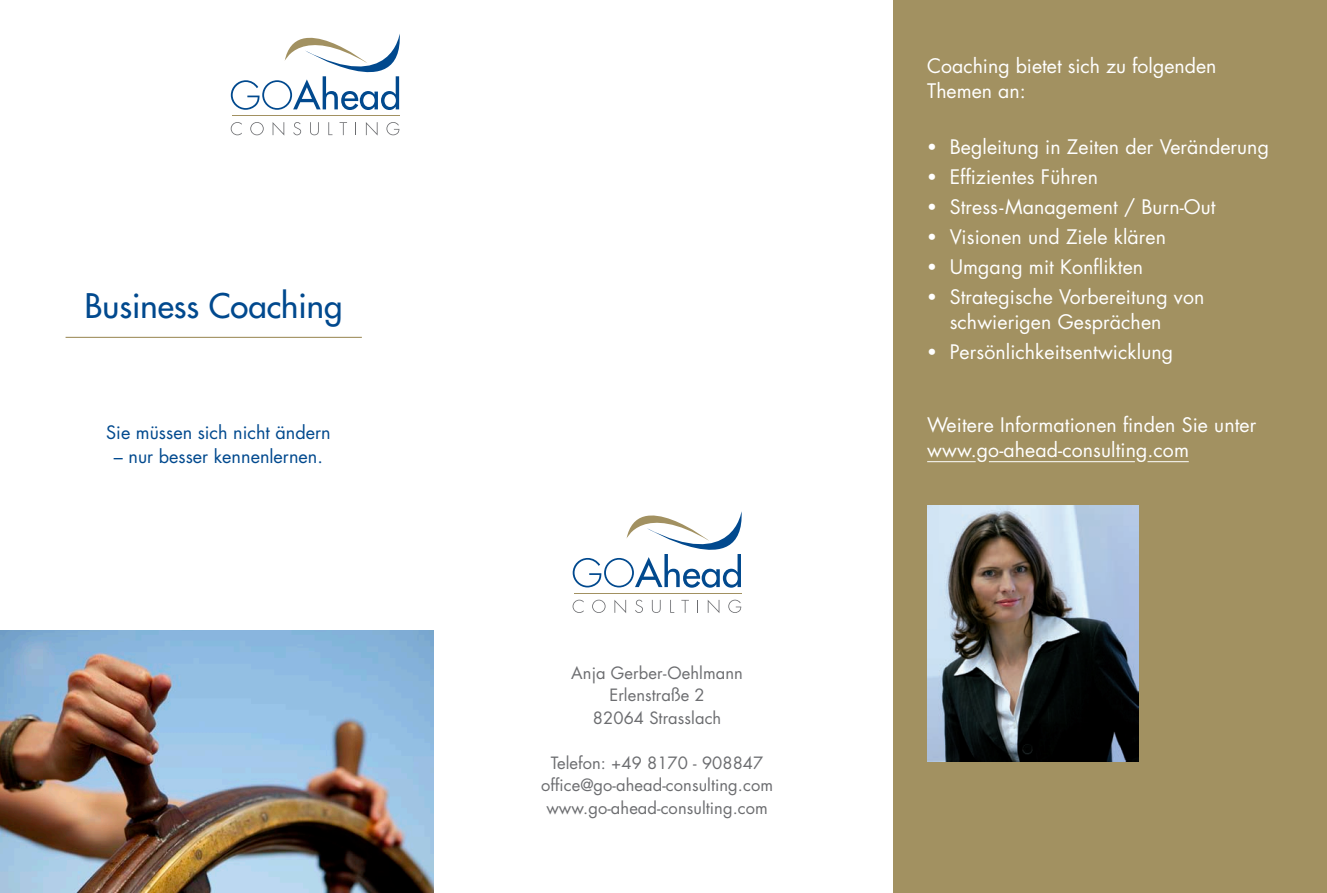
<style>
.page{position:relative;width:1327px;height:893px;background:#fff}
.page>*{position:absolute;margin:0;border:0;box-sizing:border-box;transform-origin:0 0}
.t1{font:33px "Futura";color:#01498e}
.t2{font:19.5px/25.5px "Futura";letter-spacing:.005em;color:#fff}
.t3{font:18px "Futura";color:#01498e}
.t4{font:16.5px/22.5px "Futura";letter-spacing:.005em;color:#6c6d70;text-align:center}
.s1{font-size:16.5px}
</style>
<div class="page">
<svg style="left:572px;top:600px;width:11px;height:13px"></svg>
<svg style="left:592px;top:600px;width:13px;height:13px"></svg>
<svg style="left:614px;top:600px;width:12px;height:13px"></svg>
<svg style="left:635px;top:600px;width:8px;height:13px"></svg>
<svg style="left:652px;top:600px;width:8px;height:13px"></svg>
<svg style="left:670px;top:600px;width:4px;height:13px"></svg>
<svg style="left:681px;top:600px;width:8px;height:13px"></svg>
<svg style="left:697px;top:600px;width:1px;height:13px"></svg>
<svg style="left:708px;top:600px;width:11px;height:13px"></svg>
<svg style="left:728px;top:600px;width:13px;height:13px"></svg>
<svg style="left:573px;top:514px;width:168px;height:74px"></svg>
<hr style="left:574px;top:593px;width:167px;height:1px;background:#a29161">
<img style="left:0;top:631px;width:434px;height:262px">
<hr style="left:66px;top:337px;width:296px;height:1px;background:#a29161">
<svg style="left:231px;top:122px;width:11px;height:13px"></svg>
<svg style="left:250px;top:122px;width:14px;height:13px"></svg>
<svg style="left:273px;top:122px;width:11px;height:13px"></svg>
<svg style="left:293px;top:122px;width:8px;height:13px"></svg>
<svg style="left:310px;top:122px;width:9px;height:13px"></svg>
<svg style="left:328px;top:122px;width:4px;height:13px"></svg>
<svg style="left:339px;top:122px;width:8px;height:13px"></svg>
<svg style="left:355px;top:122px;width:1px;height:13px"></svg>
<svg style="left:366px;top:122px;width:11px;height:14px"></svg>
<svg style="left:386px;top:122px;width:13px;height:13px"></svg>
<svg style="left:231px;top:34px;width:169px;height:76px"></svg>
<hr style="left:232px;top:115px;width:168px;height:1px;background:#a29161">
<div style="left:893px;top:0;width:434px;height:893px;background:#a29161"></div>
<img style="left:927px;top:505px;width:212px;height:256px">
<hr style="left:927px;top:461px;width:48px;height:1px;background:#fff">
<hr style="left:989px;top:461px;width:146px;height:1px;background:#fff">
<hr style="left:1147px;top:461px;width:41px;height:1px;background:#fff">
<h1 class="t1" style="left:85px;top:285px;width:259px">Business Coaching</h1>
<p class="t3" style="left:106px;top:420px;width:226px">Sie müssen sich nicht ändern</p>
<p class="t3" style="left:114px;top:444px;width:210px">– nur besser kennenlernen.</p>
<p class="t4" style="left:571px;top:661px;width:173px">Anja Gerber-Oehlmann<br>Erlenstraße 2<br>82064 Strasslach</p>
<p class="t4" style="left:541px;top:751px;width:233px">Telefon: +49 8170 - 908847 office@go-ahead-consulting.com www.go-ahead-consulting.com</p>
<p class="t2" style="left:927px;top:52px;width:291px">Coaching bietet sich zu folgenden<br>Themen an:</p>
<p class="t2" style="left:927px;top:133px;width:343px"><span class="s1">•</span> Begleitung in Zeiten der Veränderung</p>
<p class="t2" style="left:927px;top:163px;width:172px"><span class="s1">•</span> Effizientes Führen</p>
<p class="t2" style="left:927px;top:193px;width:290px"><span class="s1">•</span> Stress-Management / Burn-Out</p>
<p class="t2" style="left:927px;top:223px;width:240px"><span class="s1">•</span> Visionen und Ziele klären</p>
<p class="t2" style="left:927px;top:253px;width:217px"><span class="s1">•</span> Umgang mit Konflikten</p>
<p class="t2" style="left:949px;top:283px;width:256px;text-indent:-23px"><span class="s1">•</span> Strategische Vorbereitung von schwierigen Gesprächen</p>
<p class="t2" style="left:927px;top:339px;width:247px"><span class="s1">•</span> Persönlichkeitsentwicklung</p>
<p class="t2" style="left:927px;top:412px;width:331px">Weitere Informationen finden Sie unter www.go-ahead-consulting.com</p>
</div>
